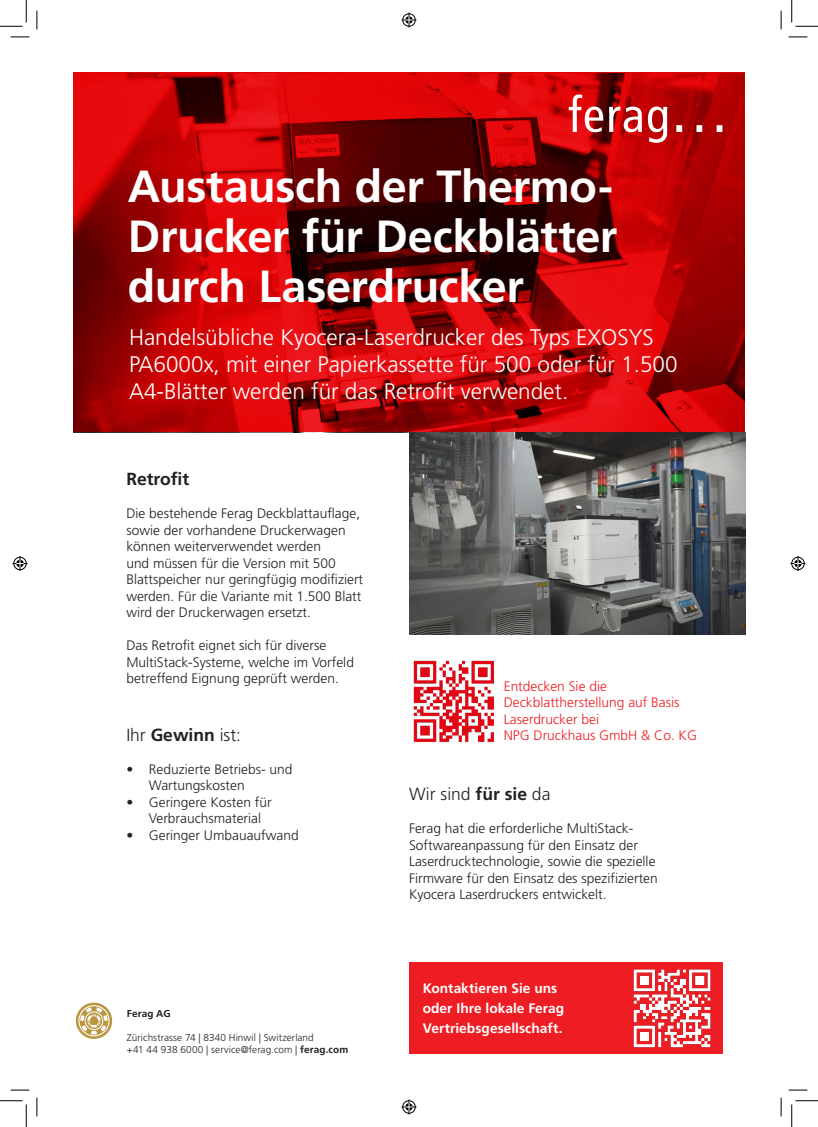
<style>
.page{position:relative;width:818px;height:1127px;background:#fff}
.page>*{position:absolute;margin:0;border:0;box-sizing:border-box;transform-origin:0 0}
.t1{font:700 45px "Frutiger";letter-spacing:-.01em;color:#fff}
.t2{font:300 22.5px/27px "Frutiger";color:#fff}
.t3{font:300 17.5px "Frutiger";color:#231f20}
.t4{font:700 17.5px "Frutiger";color:#231f20}
.t5{font:300 13.75px/16.5px "Frutiger";color:#231f20}
.t6{font:300 13.75px/16.5px "Frutiger";color:#ee1d23}
.t7{font:700 13.75px/20px "Frutiger";color:#fff}
.t8{font:300 10px "Frutiger";letter-spacing:.005em;color:#231f20}
.t9{font:700 10px "Frutiger";letter-spacing:.015em;color:#231f20}
.s1{font-weight:700}
</style>
<div class="page">
<svg style="left:73px;top:72px;width:672px;height:360px;background:#a50405"></svg>
<svg style="left:569px;top:94px;width:98px;height:49px"></svg>
<svg style="left:676px;top:125px;width:46px;height:7px"></svg>
<img style="left:409px;top:432px;width:337px;height:202px">
<div style="left:409px;top:962px;width:313px;height:91px;background:#ee1d23"></div>
<img style="left:624px;top:969px;width:91px;height:85px">
<img style="left:413px;top:660px;width:81px;height:82px">
<svg style="left:76px;top:1002px;width:36px;height:36px"></svg>
<svg style="left:11px;top:36px;width:18px;height:2px"></svg>
<svg style="left:788px;top:36px;width:19px;height:2px"></svg>
<svg style="left:11px;top:1089px;width:18px;height:1px"></svg>
<svg style="left:788px;top:1089px;width:19px;height:1px"></svg>
<svg style="left:36px;top:11px;width:2px;height:18px"></svg>
<svg style="left:36px;top:1097px;width:2px;height:18px"></svg>
<svg style="left:780px;top:11px;width:2px;height:18px"></svg>
<svg style="left:780px;top:1097px;width:2px;height:18px"></svg>
<svg style="left:0;top:0;width:27px;height:27px"></svg>
<svg style="left:0;top:1100px;width:27px;height:26px"></svg>
<svg style="left:791px;top:0;width:27px;height:27px"></svg>
<svg style="left:791px;top:1100px;width:27px;height:26px"></svg>
<svg style="left:401px;top:13px;width:15px;height:15px"></svg>
<svg style="left:401px;top:1099px;width:15px;height:15px"></svg>
<svg style="left:13px;top:556px;width:15px;height:15px"></svg>
<svg style="left:790px;top:556px;width:15px;height:15px"></svg>
<p class="t1" style="left:128px;top:160px;width:486px">Austausch der Thermo-</p>
<p class="t1" style="left:128px;top:210px;width:491px">Drucker für Deckblätter</p>
<p class="t1" style="left:128px;top:260px;width:397px">durch Laserdrucker</p>
<p class="t2" style="left:129px;top:324px;width:550px">Handelsübliche Kyocera-Laserdrucker des Typs EXOSYS<br>PA6000x, mit einer Papierkassette für 500 oder für 1.500<br>A4-Blätter werden für das Retrofit verwendet.</p>
<p class="t4" style="left:126px;top:469px;width:64px">Retrofit</p>
<p class="t5" style="left:126px;top:505px;width:238px">Die bestehende Ferag Deckblattauflage, sowie der vorhandene Druckerwagen können weiterverwendet werden<br>und müssen für die Version mit 500<br>Blattspeicher nur geringfügig modifiziert werden. Für die Variante mit 1.500 Blatt wird der Druckerwagen ersetzt.</p>
<p class="t5" style="left:126px;top:637px;width:229px">Das Retrofit eignet sich für diverse<br>MultiStack-Systeme, welche im Vorfeld betreffend Eignung geprüft werden.</p>
<p class="t3" style="left:126px;top:724px;width:116px">Ihr <span class="s1">Gewinn</span> ist:</p>
<p class="t5" style="left:149px;top:760px;width:145px;text-indent:-22px">• Reduzierte Betriebs- und<br>Wartungskosten</p>
<p class="t5" style="left:149px;top:793px;width:124px;text-indent:-22px">• Geringere Kosten für<br>Verbrauchsmaterial</p>
<p class="t5" style="left:126px;top:826px;width:174px">• Geringer Umbauaufwand</p>
<p class="t9" style="left:127px;top:1007px;width:45px">Ferag AG</p>
<p class="t8" style="left:127px;top:1031px;width:188px">Zürichstrasse 74 | 8340 Hinwil | Switzerland</p>
<p class="t8" style="left:127px;top:1043px;width:223px">+41 44 938 6000 | service@ferag.com | <span class="s1">ferag.com</span></p>
<p class="t6" style="left:504px;top:677px;width:195px">Entdecken Sie die<br>Deckblattherstellung auf Basis<br>Laserdrucker bei<br>NPG Druckhaus GmbH &amp; Co. KG</p>
<p class="t3" style="left:409px;top:784px;width:143px">Wir sind <span class="s1">für sie</span> da</p>
<p class="t5" style="left:409px;top:820px;width:250px">Ferag hat die erforderliche MultiStack-Softwareanpassung für den Einsatz der Laserdrucktechnologie, sowie die spezielle Firmware für den Einsatz des spezifizierten Kyocera Laserdruckers entwickelt.</p>
<p class="t7" style="left:423px;top:977px;width:136px">Kontaktieren Sie uns</p>
<p class="t7" style="left:423px;top:997px;width:143px">oder Ihre lokale Ferag<br>Vertriebsgesellschaft.</p>
</div>
